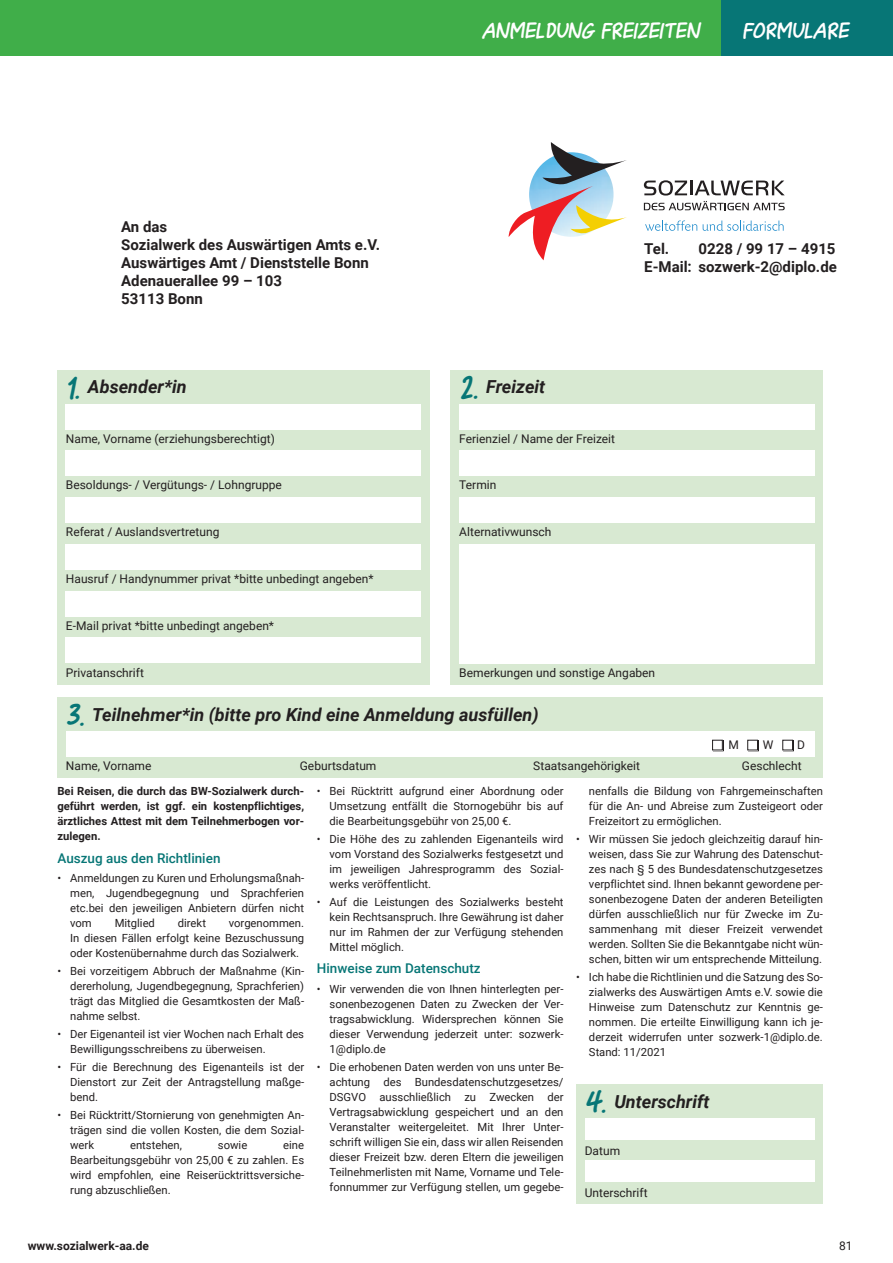
<style>
.page{position:relative;width:893px;height:1263px;background:#fff}
.page>*{position:absolute;margin:0;border:0;box-sizing:border-box;transform-origin:0 0}
.t1{font:italic 22.5px "Finurlig";color:#fff}
.t2{font:italic 700 18px "Roboto";color:#231f20}
.t3{font:700 15px/18px "Roboto";color:#231f20}
.t4{font:500 13.5px "Roboto";color:#077676}
.t5{font:12px "Roboto";color:#231f20}
.t6{font:700 12px "Roboto";color:#231f20}
.t7{font:11.25px/15px "Roboto";color:#231f20;text-align:justify}
.t8{font:700 11.25px/15px "Roboto";color:#231f20;text-align:justify}
.s1{font-family:"Finurlig";font-weight:400;font-size:31.5px;color:#077676}
</style>
<div class="page">
<div style="left:57px;top:370px;width:372px;height:314px;background:#d8e9d2"></div>
<div style="left:451px;top:370px;width:372px;height:314px;background:#d8e9d2"></div>
<div style="left:66px;top:404px;width:355px;height:25px;background:#fff"></div>
<div style="left:459px;top:404px;width:355px;height:25px;background:#fff"></div>
<div style="left:66px;top:451px;width:355px;height:25px;background:#fff"></div>
<div style="left:459px;top:451px;width:355px;height:25px;background:#fff"></div>
<div style="left:66px;top:497px;width:355px;height:26px;background:#fff"></div>
<div style="left:459px;top:497px;width:355px;height:26px;background:#fff"></div>
<div style="left:66px;top:544px;width:355px;height:26px;background:#fff"></div>
<div style="left:66px;top:591px;width:355px;height:25px;background:#fff"></div>
<div style="left:459px;top:544px;width:355px;height:119px;background:#fff"></div>
<div style="left:66px;top:638px;width:355px;height:25px;background:#fff"></div>
<div style="left:57px;top:697px;width:766px;height:81px;background:#d8e9d2"></div>
<div style="left:66px;top:731px;width:748px;height:26px;background:#fff"></div>
<div style="left:576px;top:1084px;width:247px;height:119px;background:#d8e9d2"></div>
<div style="left:585px;top:1118px;width:229px;height:21px;background:#fff"></div>
<div style="left:585px;top:1161px;width:229px;height:21px;background:#fff"></div>
<div style="left:748px;top:741px;width:11px;height:10px;border:1px solid #231f20"></div>
<div style="left:747px;top:740px;width:11px;height:10px;background:#fff"></div>
<div style="left:747px;top:740px;width:11px;height:10px;border:1px solid #231f20"></div>
<div style="left:783px;top:741px;width:11px;height:10px;border:1px solid #231f20"></div>
<div style="left:782px;top:740px;width:11px;height:10px;background:#fff"></div>
<div style="left:782px;top:740px;width:11px;height:10px;border:1px solid #231f20"></div>
<div style="left:713px;top:741px;width:11px;height:10px;border:1px solid #231f20"></div>
<div style="left:712px;top:740px;width:11px;height:10px;background:#fff"></div>
<div style="left:712px;top:740px;width:11px;height:10px;border:1px solid #231f20"></div>
<svg style="left:509px;top:142px;width:118px;height:118px"></svg>
<svg style="left:644px;top:180px;width:141px;height:30px"></svg>
<svg style="left:645px;top:220px;width:52px;height:11px"></svg>
<svg style="left:703px;top:221px;width:81px;height:10px"></svg>
<div style="left:721px;top:0;width:172px;height:55px;background:#077676"></div>
<div style="left:0;top:0;width:721px;height:55px;background:#40ae49"></div>
<h3 class="t3" style="left:121px;top:218px;width:260px">An das<br>Sozialwerk des Auswärtigen Amts e.V.<br>Auswärtiges Amt / Dienststelle Bonn<br>Adenauerallee 99 – 103<br>53113 Bonn</h3>
<h1 class="t1" style="left:482px;top:23px;width:219px">ANMELDUNG FREIZEITEN</h1>
<h1 class="t1" style="left:742px;top:23px;width:108px">FORMULARE</h1>
<h3 class="t3" style="left:644px;top:240px;width:27px">Tel.</h3>
<h3 class="t3" style="left:644px;top:240px;width:194px;text-align:right">0228 / 99 17 – 4915<br>E-Mail: sozwerk-2@diplo.de</h3>
<h2 class="t2" style="left:66px;top:377px;width:122px"><span class="s1">1.</span> Absender*in</h2>
<h2 class="t2" style="left:459px;top:377px;width:88px"><span class="s1">2.</span> Freizeit</h2>
<p class="t5" style="left:66px;top:431px;width:211px">Name, Vorname (erziehungsberechtigt)</p>
<p class="t5" style="left:459px;top:431px;width:157px">Ferienziel / Name der Freizeit</p>
<p class="t5" style="left:66px;top:478px;width:217px">Besoldungs- / Vergütungs- / Lohngruppe</p>
<p class="t5" style="left:459px;top:478px;width:39px">Termin</p>
<p class="t5" style="left:66px;top:525px;width:155px">Referat / Auslandsvertretung</p>
<p class="t5" style="left:459px;top:525px;width:94px">Alternativwunsch</p>
<p class="t5" style="left:66px;top:572px;width:309px">Hausruf / Handynummer privat *bitte unbedingt angeben*</p>
<p class="t5" style="left:66px;top:619px;width:210px">E-Mail privat *bitte unbedingt angeben*</p>
<p class="t5" style="left:66px;top:665px;width:79px">Privatanschrift</p>
<p class="t5" style="left:459px;top:665px;width:197px">Bemerkungen und sonstige Angaben</p>
<h2 class="t2" style="left:66px;top:704px;width:474px"><span class="s1">3.</span> Teilnehmer*in (bitte pro Kind eine Anmeldung ausfüllen)</h2>
<p class="t5" style="left:66px;top:759px;width:87px">Name, Vorname</p>
<p class="t5" style="left:300px;top:759px;width:78px">Geburtsdatum</p>
<p class="t5" style="left:533px;top:759px;width:108px">Staatsangehörigkeit</p>
<p class="t5" style="left:742px;top:759px;width:61px">Geschlecht</p>
<p class="t5" style="left:728px;top:737px;width:12px">M</p>
<p class="t5" style="left:763px;top:737px;width:12px">W</p>
<p class="t5" style="left:797px;top:737px;width:9px">D</p>
<p class="t8" style="left:57px;top:784px;width:248px">Bei Reisen, die durch das BW-Sozialwerk durch&shy;geführt werden, ist ggf. ein kostenpflichtiges, ärztliches Attest mit dem Teilnehmerbogen vor&shy;zulegen.</p>
<p class="t4" style="left:57px;top:850px;width:165px">Auszug aus den Richtlinien</p>
<p class="t7" style="left:70px;top:870px;width:235px;text-indent:-13px">• Anmeldungen zu Kuren und Erholungsmaßnah&shy;men, Jugendbegegnung und Sprachferien etc.bei den jeweiligen Anbietern dürfen nicht vom</p>
<p class="t7" style="left:115px;top:915px;width:42px">Mitglied</p>
<p class="t7" style="left:178px;top:915px;width:30px">direkt</p>
<p class="t7" style="left:70px;top:915px;width:235px;text-indent:159px">vorgenommen.<br>In diesen Fällen erfolgt keine Bezuschussung oder Kostenübernahme durch das Sozialwerk.</p>
<p class="t7" style="left:70px;top:963px;width:235px;text-indent:-13px">• Bei vorzeitigem Abbruch der Maßnahme (Kin&shy;dererholung, Jugendbegegnung, Sprachferien) trägt das Mitglied die Gesamtkosten der Maß&shy;nahme selbst.</p>
<p class="t7" style="left:70px;top:1026px;width:235px;text-indent:-13px">• Der Eigenanteil ist vier Wochen nach Erhalt des<br>Bewilligungsschreibens zu überweisen.</p>
<p class="t7" style="left:70px;top:1059px;width:235px;text-indent:-13px">• Für die Berechnung des Eigenanteils ist der Dienstort zur Zeit der Antragstellung maßge&shy;bend.</p>
<p class="t7" style="left:70px;top:1107px;width:235px;text-indent:-13px">• Bei Rücktritt/Stornierung von genehmigten An&shy;trägen sind die vollen Kosten, die dem Sozial&shy;werk</p>
<p class="t7" style="left:130px;top:1137px;width:53px">entstehen,</p>
<p class="t7" style="left:218px;top:1137px;width:31px">sowie</p>
<p class="t7" style="left:70px;top:1137px;width:235px;text-indent:213px">eine Bearbeitungsgebühr von 25,00 € zu zahlen. Es wird empfohlen, eine Reiserücktrittsversiche&shy;rung abzuschließen.</p>
<p class="t7" style="left:330px;top:783px;width:235px;text-indent:-13px">• Bei Rücktritt aufgrund einer Abordnung oder Umsetzung entfällt die Stornogebühr bis auf die Bearbeitungsgebühr von 25,00 €.</p>
<p class="t7" style="left:330px;top:831px;width:235px;text-indent:-13px">• Die Höhe des zu zahlenden Eigenanteils wird vom Vorstand des Sozialwerks festgesetzt und im jeweiligen Jahresprogramm des Sozial&shy;werks veröffentlicht.</p>
<p class="t7" style="left:330px;top:894px;width:235px;text-indent:-13px">• Auf die Leistungen des Sozialwerks besteht kein Rechtsanspruch. Ihre Gewährung ist daher nur im Rahmen der zur Verfügung stehenden Mittel möglich.</p>
<p class="t4" style="left:317px;top:961px;width:165px">Hinweise zum Datenschutz</p>
<p class="t7" style="left:330px;top:981px;width:235px;text-indent:-13px">• Wir verwenden die von Ihnen hinterlegten per&shy;sonenbezogenen Daten zu Zwecken der Ver&shy;tragsabwicklung. Widersprechen können Sie dieser Verwendung jederzeit unter: sozwerk-1@diplo.de</p>
<p class="t7" style="left:330px;top:1059px;width:235px;text-indent:-13px">• Die erhobenen Daten werden von uns unter Be&shy;achtung des Bundesdatenschutzgesetzes/ DSGVO ausschließlich zu Zwecken der Vertragsabwicklung gespeichert und an den Veranstalter weitergeleitet. Mit Ihrer Unter&shy;schrift willigen Sie ein, dass wir allen Reisenden dieser Freizeit bzw. deren Eltern die jeweiligen Teilnehmerlisten mit Name, Vorname und Tele&shy;fonnummer zur Verfügung stellen, um gegebe-</p>
<p class="t7" style="left:589px;top:783px;width:235px">nenfalls die Bildung von Fahrgemeinschaften für die An- und Abreise zum Zusteigeort oder Freizeitort zu ermöglichen.</p>
<p class="t7" style="left:589px;top:831px;width:235px;text-indent:-13px">• Wir müssen Sie jedoch gleichzeitig darauf hin&shy;weisen, dass Sie zur Wahrung des Datenschut&shy;zes nach § 5 des Bundesdatenschutzgesetzes verpflichtet sind. Ihnen bekannt gewordene per&shy;sonenbezogene Daten der anderen Beteiligten dürfen ausschließlich nur für Zwecke im Zu&shy;sammenhang mit dieser Freizeit verwendet werden. Sollten Sie die Bekanntgabe nicht wün&shy;schen, bitten wir um entsprechende Mitteilung.</p>
<p class="t7" style="left:589px;top:970px;width:235px;text-indent:-13px">• Ich habe die Richtlinien und die Satzung des So&shy;zialwerks des Auswärtigen Amts e.V. sowie die Hinweise zum Datenschutz zur Kenntnis ge&shy;nommen. Die erteilte Einwilligung kann ich je&shy;derzeit widerrufen unter sozwerk-1@diplo.de.<br>Stand: 11/2021</p>
<h2 class="t2" style="left:585px;top:1091px;width:126px"><span class="s1">4.</span> Unterschrift</h2>
<p class="t5" style="left:585px;top:1143px;width:37px">Datum</p>
<p class="t5" style="left:585px;top:1186px;width:64px">Unterschrift</p>
<p class="t6" style="left:28px;top:1239px;width:123px">www.sozialwerk-aa.de</p>
<p class="t5" style="left:839px;top:1239px;width:15px">81</p>
</div>
